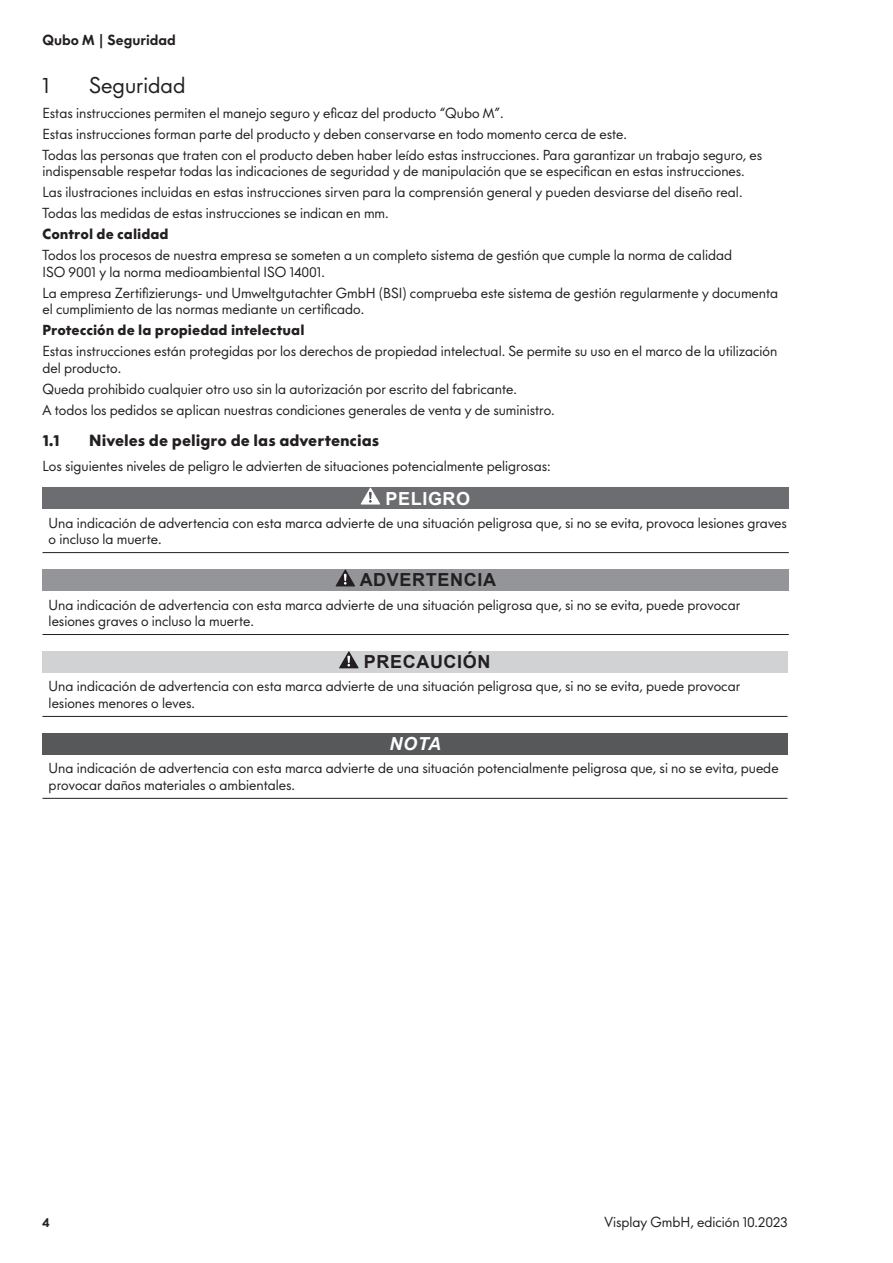
<style>
.page{position:relative;width:893px;height:1263px;background:#fff}
.page>*{position:absolute;margin:0;border:0;box-sizing:border-box;transform-origin:0 0}
.t1{font:21px "V Futura";color:#231f20}
.t2{font:700 18px "Arial";letter-spacing:.035em;color:#231f20}
.t3{font:700 18px "Arial";letter-spacing:.035em;color:#fff}
.t4{font:italic 700 18px "Arial";color:#fff}
.t5{font:700 15px "V Futura";color:#231f20}
.t6{font:13.5px/16.5px "V Futura";color:#231f20}
.t7{font:700 13.5px "V Futura";color:#231f20}
.t8{font:800 13.5px "V Futura";color:#231f20}
.t9{font:800 12px "V Futura";color:#231f20}
</style>
<div class="page">
<div style="left:43px;top:488px;width:746px;height:21px;background:#6c6d70"></div>
<hr style="left:43px;top:552px;width:746px;height:1px;background:#231f20">
<svg style="left:361px;top:488px;width:19px;height:16px"></svg>
<div style="left:43px;top:569px;width:746px;height:22px;background:#939598"></div>
<hr style="left:43px;top:634px;width:746px;height:1px;background:#231f20">
<svg style="left:336px;top:569px;width:19px;height:17px"></svg>
<div style="left:43px;top:651px;width:744px;height:22px;background:#d1d2d4"></div>
<hr style="left:43px;top:716px;width:744px;height:1px;background:#231f20">
<svg style="left:339px;top:651px;width:20px;height:17px"></svg>
<div style="left:43px;top:733px;width:744px;height:21px;background:#57585a"></div>
<hr style="left:43px;top:798px;width:744px;height:1px;background:#231f20">
<p class="t8" style="left:43px;top:31px;width:135px">Qubo M | Seguridad</p>
<h1 class="t1" style="left:43px;top:72px;width:8px">1</h1>
<h1 class="t1" style="left:89px;top:72px;width:98px">Seguridad</h1>
<p class="t6" style="left:43px;top:102px;width:721px;line-height:21px">Estas instrucciones permiten el manejo seguro y eficaz del producto “Qubo M”.<br>Estas instrucciones forman parte del producto y deben conservarse en todo momento cerca de este.<br>Todas las personas que traten con el producto deben haber leído estas instrucciones. Para garantizar un trabajo seguro, es</p>
<p class="t6" style="left:43px;top:161px;width:704px;line-height:21px">indispensable respetar todas las indicaciones de seguridad y de manipulación que se especifican en estas instrucciones.<br>Las ilustraciones incluidas en estas instrucciones sirven para la comprensión general y pueden desviarse del diseño real.<br>Todas las medidas de estas instrucciones se indican en mm.</p>
<p class="t7" style="left:43px;top:225px;width:128px">Control de calidad</p>
<p class="t6" style="left:43px;top:247px;width:691px">Todos los procesos de nuestra empresa se someten a un completo sistema de gestión que cumple la norma de calidad<br>ISO 9001 y la norma medioambiental ISO 14001.</p>
<p class="t6" style="left:43px;top:284px;width:737px">La empresa Zertifizierungs- und Umweltgutachter GmbH (BSI) comprueba este sistema de gestión regularmente y documenta el cumplimiento de las normas mediante un certificado.</p>
<p class="t7" style="left:43px;top:321px;width:263px">Protección de la propiedad intelectual</p>
<p class="t6" style="left:43px;top:343px;width:736px">Estas instrucciones están protegidas por los derechos de propiedad intelectual. Se permite su uso en el marco de la utilización del producto.</p>
<p class="t6" style="left:43px;top:378px;width:514px;line-height:21px">Queda prohibido cualquier otro uso sin la autorización por escrito del fabricante.<br>A todos los pedidos se aplican nuestras condiciones generales de venta y de suministro.</p>
<p class="t5" style="left:43px;top:430px;width:19px">1.1</p>
<p class="t5" style="left:89px;top:430px;width:291px">Niveles de peligro de las advertencias</p>
<p class="t6" style="left:43px;top:458px;width:510px">Los siguientes niveles de peligro le advierten de situaciones potencialmente peligrosas:</p>
<h2 class="t3" style="left:385px;top:485px;width:86px">PELIGRO</h2>
<p class="t6" style="left:49px;top:514px;width:740px">Una indicación de advertencia con esta marca advierte de una situación peligrosa que, si no se evita, provoca lesiones graves o incluso la muerte.</p>
<h2 class="t2" style="left:360px;top:567px;width:138px">ADVERTENCIA</h2>
<p class="t6" style="left:49px;top:596px;width:693px">Una indicación de advertencia con esta marca advierte de una situación peligrosa que, si no se evita, puede provocar lesiones graves o incluso la muerte.</p>
<h2 class="t2" style="left:364px;top:649px;width:128px">PRECAUCIÓN</h2>
<p class="t6" style="left:49px;top:678px;width:693px">Una indicación de advertencia con esta marca advierte de una situación peligrosa que, si no se evita, puede provocar lesiones menores o leves.</p>
<h2 class="t4" style="left:390px;top:732px;width:53px">NOTA</h2>
<p class="t6" style="left:49px;top:760px;width:731px">Una indicación de advertencia con esta marca advierte de una situación potencialmente peligrosa que, si no se evita, puede provocar daños materiales o ambientales.</p>
<p class="t9" style="left:43px;top:1214px;width:9px">4</p>
<p class="t6" style="left:604px;top:1214px;width:185px">Visplay GmbH, edición 10.2023</p>
</div>
